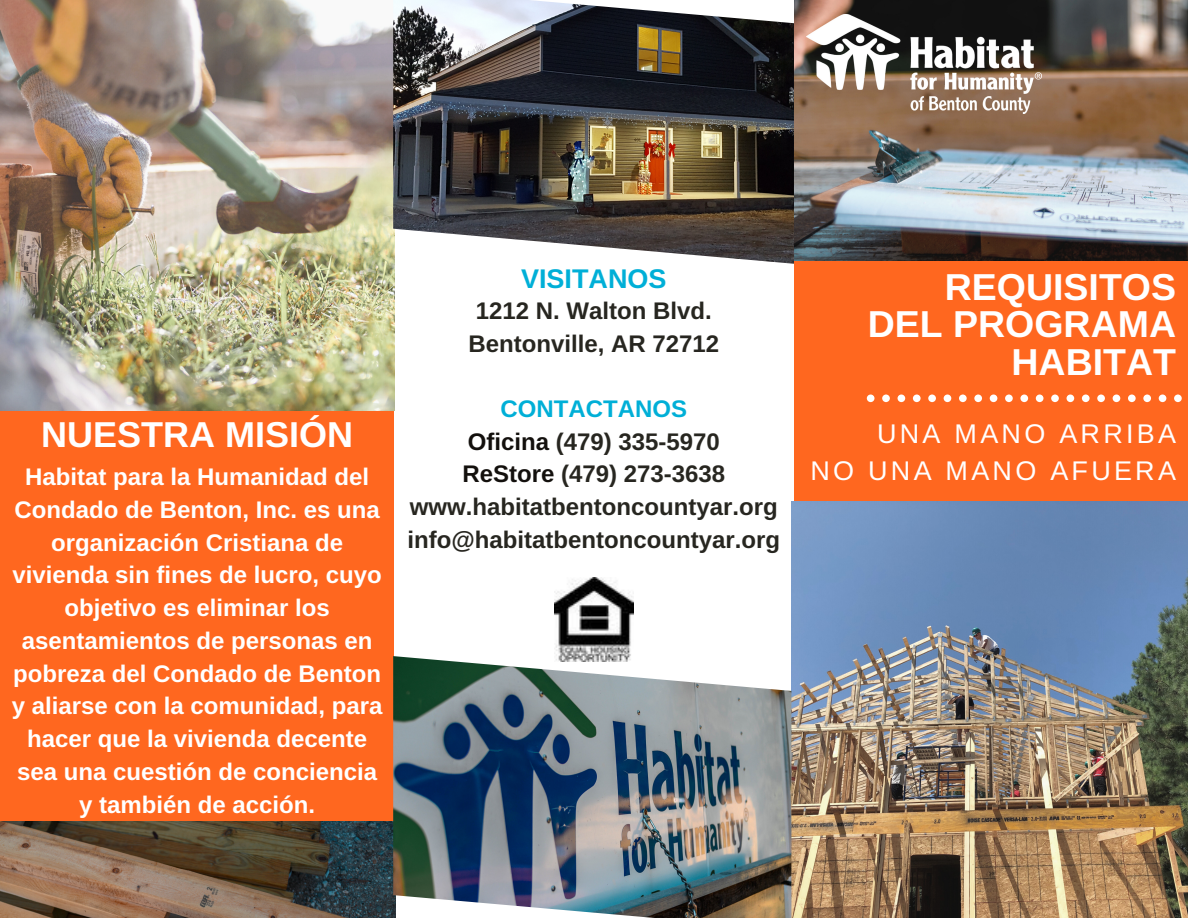
<style>
.page{position:relative;width:1188px;height:918px;background:#ff671f}
.page>*{position:absolute;margin:0;border:0;box-sizing:border-box;transform-origin:0 0}
.t1{font:700 37.5px/37.2px "Arimo";color:#fff;text-align:right}
.t2{font:700 36px "Arimo";color:#fff}
.t3{font:27px/37.2px "Arimo";letter-spacing:.12em;color:#fff;text-align:right}
.t4{font:700 27px "Arimo";color:#00afd7}
.t5{font:700 24px/32.7px "Arimo";color:#fff;text-align:center}
.t6{font:700 24px/32.7px "Arimo";color:#272620;text-align:center}
.s1{color:#00afd7}
.s2{color:#13100d}
</style>
<div class="page">
<img style="left:794px;top:0;width:394px;height:260px">
<div style="left:395px;top:0;width:398px;height:918px;background:#fff"></div>
<img style="left:0;top:822px;width:393px;height:96px">
<img style="left:791px;top:502px;width:397px;height:416px">
<img style="left:0;top:0;width:395px;height:411px">
<img style="left:806px;top:15px;width:236px;height:99px">
<img style="left:393px;top:656px;width:398px;height:262px">
<img style="left:393px;top:0;width:401px;height:264px">
<svg style="left:867px;top:395px;width:315px;height:7px"></svg>
<img style="left:555px;top:577px;width:78px;height:84px">
<h2 class="t2" style="left:41px;top:414px;width:313px">NUESTRA MISIÓN</h2>
<p class="t5" style="left:12px;top:461px;width:372px">Habitat para la Humanidad del<br>Condado de Benton, Inc. es una organización Cristiana de vivienda sin fines de lucro, cuyo objetivo es eliminar los asentamientos de personas en pobreza del Condado de Benton y aliarse con la comunidad, para hacer que la vivienda decente sea una cuestión de conciencia y también de acción.</p>
<p class="t4" style="left:521px;top:263px;width:147px">VISITANOS</p>
<p class="t6" style="left:469px;top:295px;width:252px">1212 N. Walton Blvd.<br>Bentonville, AR 72712</p>
<p class="t6" style="left:408px;top:393px;width:374px"><span class="s1">CONTACTANOS<br></span><span class="s2">Oficina</span> (479) 335-5970<br><span class="s2">ReStore</span> (479) 273-3638 www.habitatbentoncountyar.org info@habitatbentoncountyar.org</p>
<h1 class="t1" style="left:868px;top:269px;width:310px">REQUISITOS<br>DEL PROGRAMA<br>HABITAT</h1>
<p class="t3" style="left:810px;top:415px;width:367px">UNA MANO ARRIBA<br>NO UNA MANO AFUERA</p>
</div>
